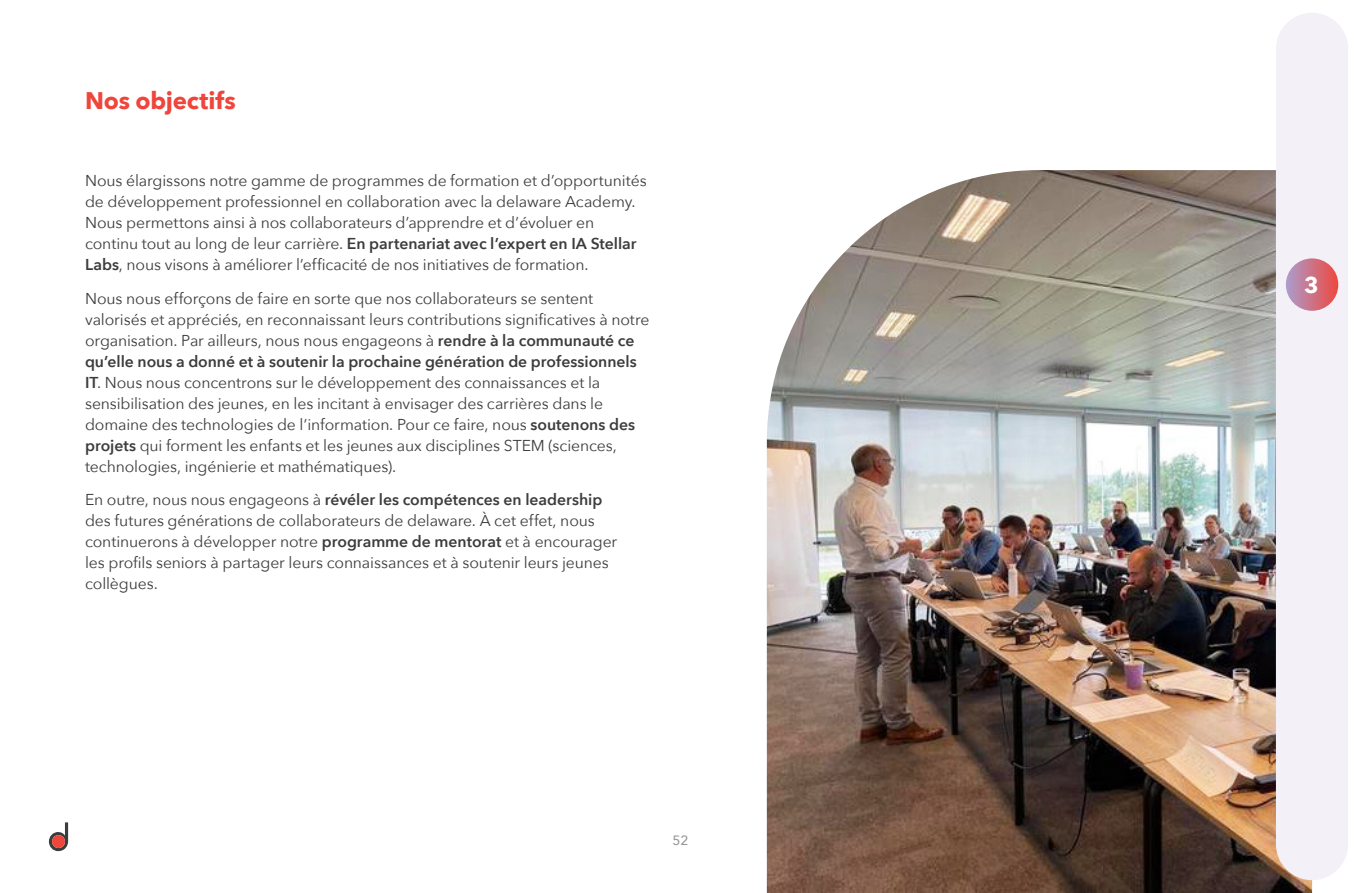
<style>
.page{position:relative;width:1361px;height:893px;background:#fff}
.page>*{position:absolute;margin:0;border:0;box-sizing:border-box;transform-origin:0 0}
.t1{font:700 24px "Avenir Next";letter-spacing:-.01em;color:#ef463c}
.t2{font:700 22.5px "Avenir Next";color:#fff}
.t3{font:15.75px/21px "Avenir Next";letter-spacing:-.01em;color:#3c3c3c}
.t4{font:500 13.5px "Avenir Next";color:#999}
.s1{font-weight:600}
</style>
<div class="page">
<img style="left:767px;top:170px;width:545px;height:723px">
<svg style="left:49px;top:822px;width:19px;height:29px"></svg>
<div style="left:52px;top:835px;width:13px;height:13px;background:#ef463c;border-radius:50%"></div>
<div style="left:1276px;top:13px;width:72px;height:867px;background:#f3f0f7;border-radius:36px"></div>
<div style="left:1286px;top:258px;width:52px;height:53px;background:linear-gradient(to right,#ac9ccd,#ec4d46);border-radius:26px"></div>
<h1 class="t1" style="left:85px;top:80px;width:152px">Nos objectifs</h1>
<p class="t3" style="left:85px;top:169px;width:563px">Nous élargissons notre gamme de programmes de formation et d’opportunités de développement professionnel en collaboration avec la delaware Academy.<br>Nous permettons ainsi à nos collaborateurs d’apprendre et d’évoluer en continu tout au long de leur carrière. <span class="s1">En partenariat avec l’expert en IA Stellar Labs</span>, nous visons à améliorer l’efficacité de nos initiatives de formation.</p>
<p class="t3" style="left:85px;top:287px;width:566px">Nous nous efforçons de faire en sorte que nos collaborateurs se sentent valorisés et appréciés, en reconnaissant leurs contributions significatives à notre organisation. Par ailleurs, nous nous engageons à <span class="s1">rendre à la communauté ce qu’elle nous a donné et à soutenir la prochaine génération de professionnels IT</span>. Nous nous concentrons sur le développement des connaissances et la sensibilisation des jeunes, en les incitant à envisager des carrières dans le domaine des technologies de l’information. Pour ce faire, nous <span class="s1">soutenons des projets</span> qui forment les enfants et les jeunes aux disciplines STEM (sciences, technologies, ingénierie et mathématiques).</p>
<p class="t3" style="left:85px;top:489px;width:534px">En outre, nous nous engageons à <span class="s1">révéler les compétences en leadership </span>des futures générations de collaborateurs de delaware. À cet effet, nous continuerons à développer notre <span class="s1">programme de mentorat</span> et à encourager les profils seniors à partager leurs connaissances et à soutenir leurs jeunes collègues.</p>
<p class="t4" style="left:672px;top:829px;width:18px">52</p>
<h2 class="t2" style="left:1304px;top:265px;width:16px">3</h2>
</div>
